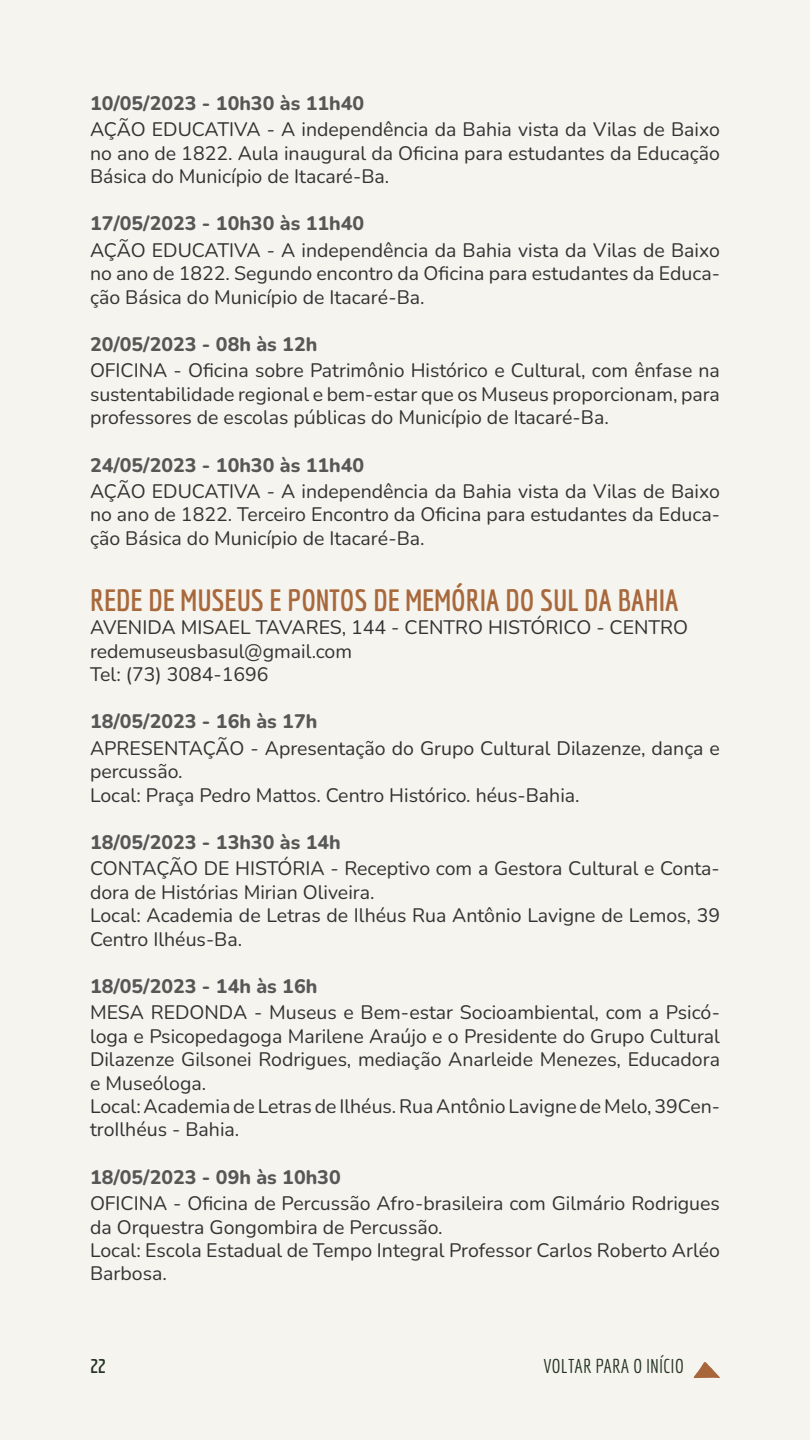
<style>
.page{position:relative;width:810px;height:1440px;background:#f5f4ef}
.page>*{position:absolute;margin:0;border:0;box-sizing:border-box;transform-origin:0 0}
.t1{font:700 30px "Economica";color:#a8683b}
.t2{font:19.5px/23.4px "Nunito";color:#333}
.t3{font:800 19.5px "Nunito";color:#575756}
.t4{font:19.5px "Economica";color:#243323}
.t5{font:700 19.5px "Economica";color:#243323}
</style>
<div class="page">
<svg style="left:694px;top:1362px;width:26px;height:16px"></svg>
<p class="t3" style="left:90px;top:89px;width:276px">10/05/2023 - 10h30 às 11h40</p>
<p class="t2" style="left:90px;top:117px;width:632px;text-align:justify">AÇÃO EDUCATIVA - A independência da Bahia vista da Vilas de Baixo no ano de 1822. Aula inaugural da Oficina para estudantes da Educação Básica do Município de Itacaré-Ba.</p>
<p class="t3" style="left:90px;top:210px;width:276px">17/05/2023 - 10h30 às 11h40</p>
<p class="t2" style="left:90px;top:238px;width:632px;text-align:justify">AÇÃO EDUCATIVA - A independência da Bahia vista da Vilas de Baixo no ano de 1822. Segundo encontro da Oficina para estudantes da Educa&shy;ção Básica do Município de Itacaré-Ba.</p>
<p class="t3" style="left:90px;top:331px;width:229px">20/05/2023 - 08h às 12h</p>
<p class="t2" style="left:90px;top:358px;width:631px;text-align:justify">OFICINA - Oficina sobre Patrimônio Histórico e Cultural, com ênfase na sustentabilidade regional e bem-estar que os Museus proporcionam, para professores de escolas públicas do Município de Itacaré-Ba.</p>
<p class="t3" style="left:90px;top:451px;width:276px">24/05/2023 - 10h30 às 11h40</p>
<p class="t2" style="left:90px;top:479px;width:632px;text-align:justify">AÇÃO EDUCATIVA - A independência da Bahia vista da Vilas de Baixo no ano de 1822. Terceiro Encontro da Oficina para estudantes da Educa&shy;ção Básica do Município de Itacaré-Ba.</p>
<h1 class="t1" style="left:90px;top:583px;width:590px">REDE DE MUSEUS E PONTOS DE MEMÓRIA DO SUL DA BAHIA</h1>
<p class="t2" style="left:90px;top:615px;width:600px">AVENIDA MISAEL TAVARES, 144 - CENTRO HISTÓRICO - CENTRO redemuseusbasul@gmail.com<br>Tel: (73) 3084-1696</p>
<p class="t3" style="left:90px;top:708px;width:229px">18/05/2023 - 16h às 17h</p>
<p class="t2" style="left:90px;top:736px;width:632px">APRESENTAÇÃO - Apresentação do Grupo Cultural Dilazenze, dança e percussão.<br>Local: Praça Pedro Mattos. Centro Histórico. héus-Bahia.</p>
<p class="t3" style="left:90px;top:829px;width:252px">18/05/2023 - 13h30 às 14h</p>
<p class="t2" style="left:90px;top:856px;width:632px">CONTAÇÃO DE HISTÓRIA - Receptivo com a Gestora Cultural e Conta&shy;dora de Histórias Mirian Oliveira.<br>Local: Academia de Letras de Ilhéus Rua Antônio Lavigne de Lemos, 39<br>Centro Ilhéus-Ba.</p>
<p class="t3" style="left:90px;top:973px;width:229px">18/05/2023 - 14h às 16h</p>
<p class="t2" style="left:90px;top:1000px;width:632px">MESA REDONDA - Museus e Bem-estar Socioambiental, com a Psicó&shy;loga e Psicopedagoga Marilene Araújo e o Presidente do Grupo Cultural Dilazenze Gilsonei Rodrigues, mediação Anarleide Menezes, Educadora e Museóloga.<br>Local: Academia de Letras de Ilhéus. Rua Antônio Lavigne de Melo, 39Cen&shy;troIlhéus - Bahia.</p>
<p class="t3" style="left:90px;top:1163px;width:252px">18/05/2023 - 09h às 10h30</p>
<p class="t2" style="left:90px;top:1191px;width:632px">OFICINA - Oficina de Percussão Afro-brasileira com Gilmário Rodrigues da Orquestra Gongombira de Percussão.<br>Local: Escola Estadual de Tempo Integral Professor Carlos Roberto Arléo Barbosa.</p>
<p class="t5" style="left:90px;top:1354px;width:17px">22</p>
<p class="t4" style="left:544px;top:1354px;width:142px">VOLTAR PARA O INÍCIO</p>
</div>
